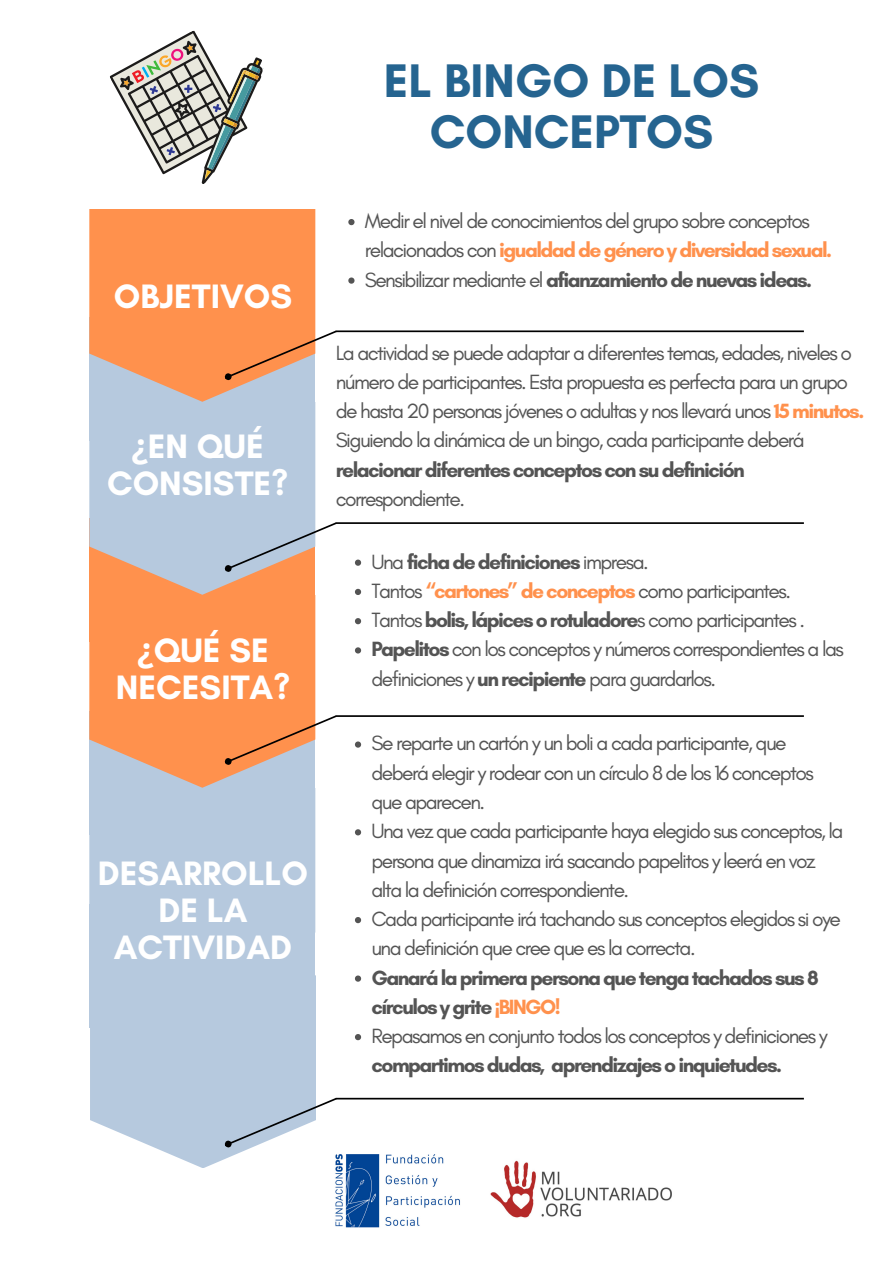
<style>
.page{position:relative;width:893px;height:1263px;background:#fff}
.page>*{position:absolute;margin:0;border:0;box-sizing:border-box;transform-origin:0 0}
.t1{font:700 48px/50.6px "Glacial Indifference";color:#256490;text-align:center}
.t2{font:700 34.5px/37.1px "Glacial Indifference";color:#fff;text-align:center}
.t3{font:21px/29.2px "Glacial Indifference";letter-spacing:-.075em;color:#545454}
.t4{font:700 21px/29.2px "Glacial Indifference";letter-spacing:-.075em;color:#545454}
.s1{font-family:"Noto Sans"}
.s2{font-weight:700;color:#ff914d}
.s3{font-weight:400}
.s4{font-weight:700}
.s5{font-family:"Noto Sans";color:#ff914d}
.s6{color:#ff914d}
</style>
<div class="page">
<hr style="left:336px;top:330px;width:468px;height:2px;background:#000">
<hr style="left:336px;top:522px;width:468px;height:2px;background:#000">
<hr style="left:336px;top:715px;width:468px;height:2px;background:#000">
<svg style="left:89px;top:209px;width:249px;height:959px;background:#d6bbaf"></svg>
<hr style="left:336px;top:1098px;width:468px;height:1px;background:#000">
<svg style="left:110px;top:30px;width:154px;height:154px"></svg>
<img style="left:490px;top:1160px;width:182px;height:58px">
<img style="left:332px;top:1146px;width:128px;height:82px">
<svg style="left:348px;top:219px;width:6px;height:6px"></svg>
<svg style="left:348px;top:277px;width:6px;height:7px"></svg>
<svg style="left:355px;top:559px;width:6px;height:7px"></svg>
<svg style="left:355px;top:589px;width:6px;height:6px"></svg>
<svg style="left:355px;top:618px;width:6px;height:6px"></svg>
<svg style="left:355px;top:647px;width:6px;height:6px"></svg>
<svg style="left:355px;top:741px;width:6px;height:7px"></svg>
<svg style="left:355px;top:829px;width:6px;height:6px"></svg>
<svg style="left:355px;top:917px;width:6px;height:6px"></svg>
<svg style="left:355px;top:975px;width:6px;height:7px"></svg>
<svg style="left:355px;top:1034px;width:6px;height:6px"></svg>
<h2 class="t2" style="left:114px;top:277px;width:180px">OBJETIVOS</h2>
<p class="t2" style="left:107px;top:427px;width:182px"><span class="s1">¿</span>EN QUÉ<br>CONSISTE?</p>
<p class="t2" style="left:116px;top:631px;width:176px"><span class="s1">¿</span>QUÉ SE<br>NECESITA?</p>
<h2 class="t2" style="left:98px;top:854px;width:212px">DESARROLLO<br>DE LA<br>ACTIVIDAD</h2>
<p class="t1" style="left:384px;top:55px;width:377px">EL BINGO DE LOS<br>CONCEPTOS</p>
<p class="t3" style="left:365px;top:206px;width:469px">Medir el nivel de conocimientos del grupo sobre conceptos relacionados con <span class="s2">igualdad de género y diversidad sexual.</span></p>
<p class="t4" style="left:365px;top:264px;width:449px"><span class="s3">Sensibilizar mediante el</span> afianzamiento de nuevas ideas.</p>
<p class="t3" style="left:336px;top:338px;width:518px">La actividad se puede adaptar a diferentes temas, edades, niveles o número de participantes. Esta propuesta es perfecta para un grupo</p>
<p class="t3" style="left:336px;top:396px;width:530px">de hasta 20 personas jóvenes o adultas y nos llevará unos <span class="s2">15 minutos.</span></p>
<p class="t3" style="left:336px;top:425px;width:470px">Siguiendo la dinámica de un bingo, cada participante deberá <span class="s4">relacionar diferentes conceptos con su definición </span>correspondiente.</p>
<p class="t4" style="left:371px;top:547px;width:279px"><span class="s3">Una</span> ficha de definiciones <span class="s3">impresa.</span></p>
<h2 class="t3" style="left:371px;top:576px;width:421px">Tantos <span class="s2">“cartones” de conceptos</span> como participantes.</h2>
<p class="t3" style="left:371px;top:605px;width:435px">Tantos <span class="s4">bolis, lápices o rotuladore</span>s como participantes .</p>
<p class="t3" style="left:371px;top:634px;width:474px"><span class="s4">Papelitos</span> con los conceptos y números correspondientes a las definiciones y <span class="s4">un recipiente</span> para guardarlos.</p>
<p class="t3" style="left:371px;top:728px;width:444px">Se reparte un cartón y un boli a cada participante, que deberá elegir y rodear con un círculo 8 de los 16 conceptos que aparecen.</p>
<p class="t3" style="left:371px;top:816px;width:473px">Una vez que cada participante haya elegido sus conceptos, la persona que dinamiza irá sacando papelitos y leerá en voz alta la definición correspondiente.</p>
<p class="t3" style="left:371px;top:904px;width:471px">Cada participante irá tachando sus conceptos elegidos si oye una definición que cree que es la correcta.</p>
<h2 class="t4" style="left:371px;top:962px;width:449px">Ganará la primera persona que tenga tachados sus 8 círculos y grite <span class="s5">¡</span><span class="s6">BINGO!</span></h2>
<p class="t3" style="left:371px;top:1021px;width:458px">Repasamos en conjunto todos los conceptos y definiciones y <span class="s4">compartimos dudas, aprendizajes o inquietudes.</span></p>
</div>
